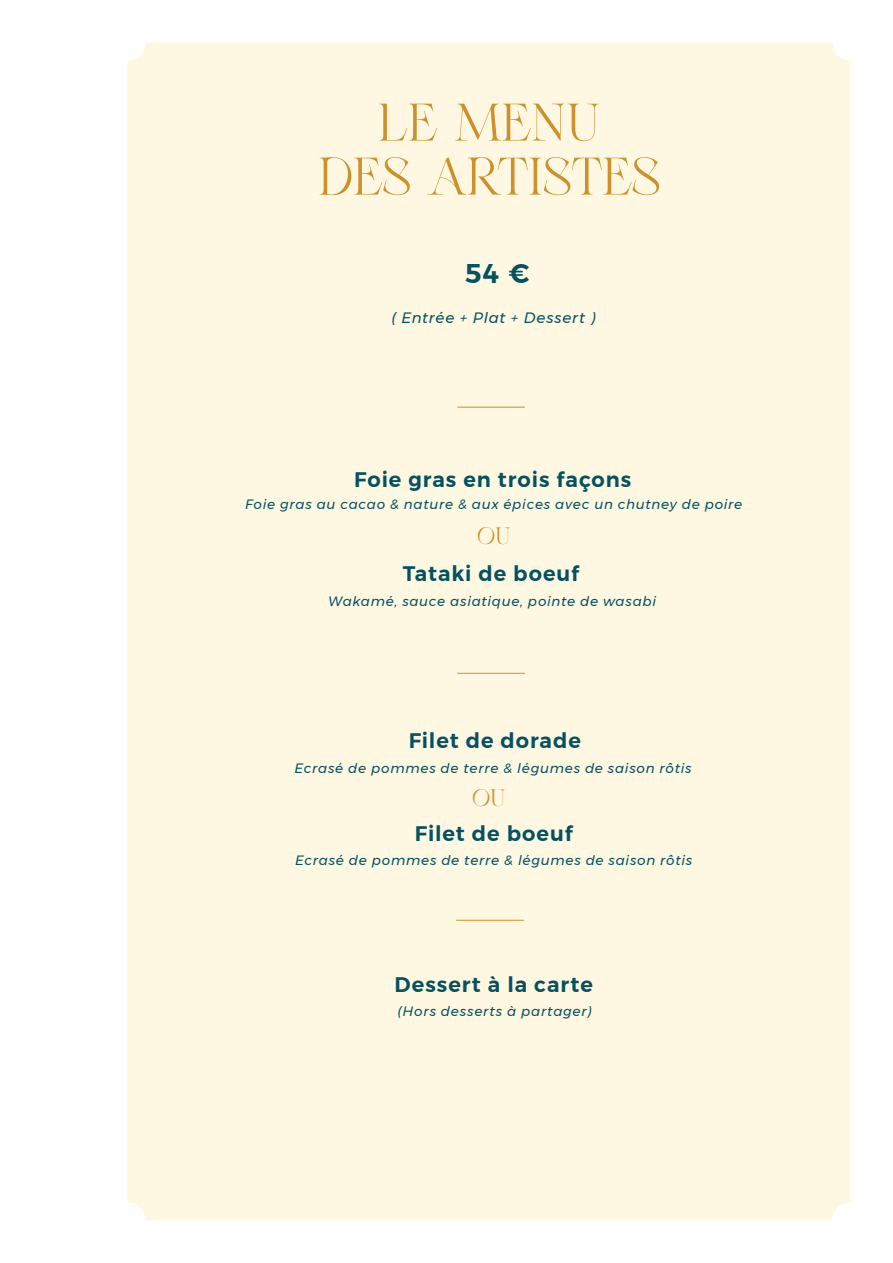
<style>
.page{position:relative;width:893px;height:1263px;background:#fff}
.page>*{position:absolute;margin:0;border:0;box-sizing:border-box;transform-origin:0 0}
.t1{font:60px "Glitther Syavina Freebies";color:#cd902b}
.t2{font:27px "Glitther Syavina Freebies";color:#cd902b}
.t3{font:600 27px "Montserrat";color:#05515f}
.t4{font:600 21px "Montserrat";letter-spacing:.04em;color:#05515f}
.t5{font:italic 15px "Montserrat";letter-spacing:.05em;color:#05515f}
.t6{font:italic 13.5px "Montserrat";letter-spacing:.055em;color:#05515f}
</style>
<div class="page">
<div style="left:128px;top:43px;width:722px;height:1177px;background:#fef8e3;border-radius:18px"></div>
<hr style="left:457px;top:407px;width:68px;height:1px;background:#cd902b">
<hr style="left:457px;top:673px;width:68px;height:1px;background:#cd902b">
<hr style="left:456px;top:920px;width:68px;height:1px;background:#cd902b">
<p class="t1" style="left:377px;top:94px;width:224px">LE MENU</p>
<p class="t1" style="left:318px;top:148px;width:344px">DES ARTISTES</p>
<p class="t3" style="left:465px;top:252px;width:66px">54 €</p>
<p class="t5" style="left:391px;top:306px;width:205px">( Entrée + Plat + Dessert )</p>
<p class="t4" style="left:354px;top:463px;width:279px">Foie gras en trois façons</p>
<p class="t6" style="left:245px;top:494px;width:499px">Foie gras au cacao &amp; nature &amp; aux épices avec un chutney de poire</p>
<p class="t2" style="left:477px;top:523px;width:35px">OU</p>
<p class="t4" style="left:403px;top:557px;width:178px">Tataki de boeuf</p>
<p class="t6" style="left:328px;top:590px;width:329px">Wakamé, sauce asiatique, pointe de wasabi</p>
<p class="t4" style="left:409px;top:724px;width:174px">Filet de dorade</p>
<p class="t6" style="left:294px;top:758px;width:399px">Ecrasé de pommes de terre &amp; légumes de saison rôtis</p>
<p class="t2" style="left:473px;top:785px;width:35px">OU</p>
<p class="t4" style="left:415px;top:816px;width:159px">Filet de boeuf</p>
<p class="t6" style="left:295px;top:850px;width:399px">Ecrasé de pommes de terre &amp; légumes de saison rôtis</p>
<p class="t4" style="left:395px;top:967px;width:200px">Dessert à la carte</p>
<p class="t6" style="left:398px;top:1001px;width:195px">(Hors desserts à partager)</p>
</div>
